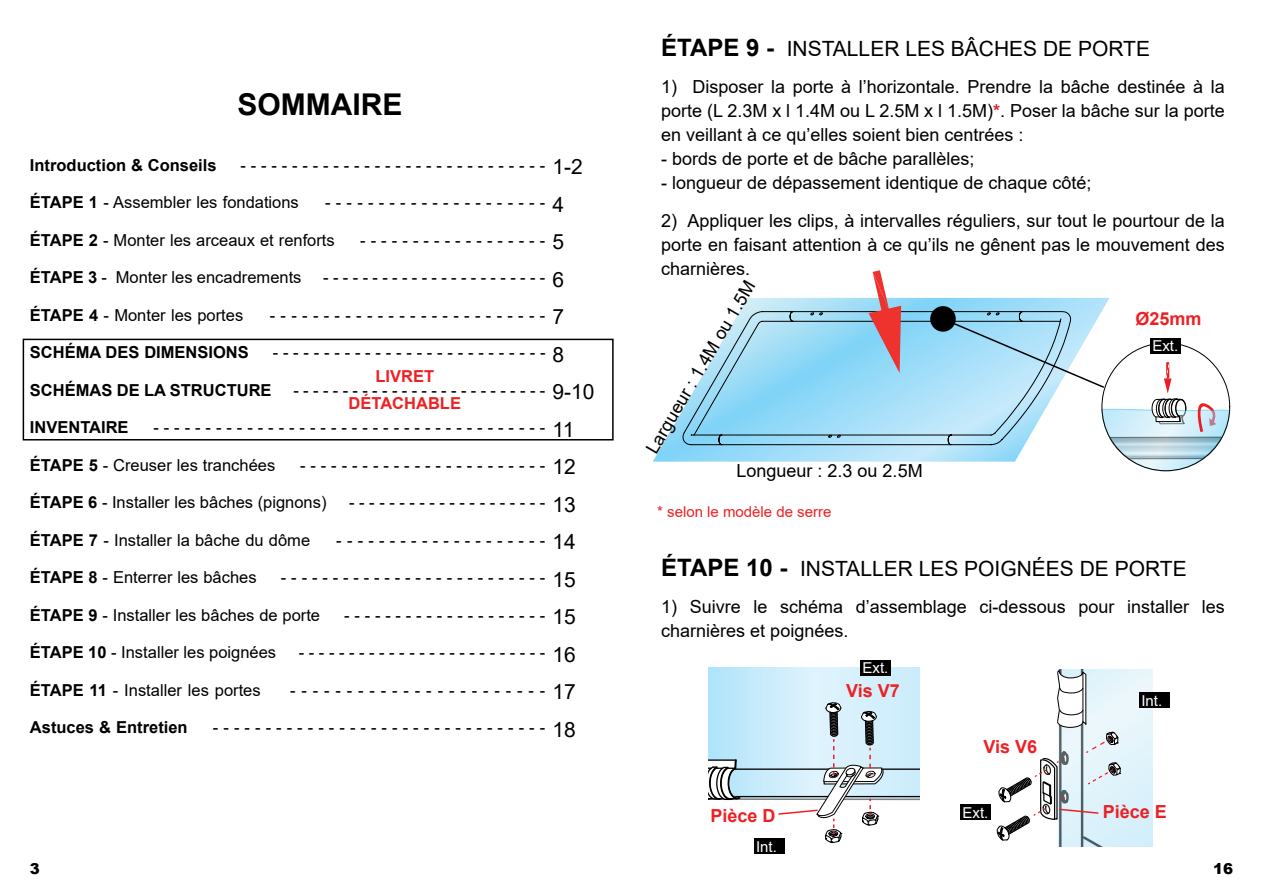
<style>
.page{position:relative;width:1263px;height:893px;background:#fff}
.page>*{position:absolute;margin:0;border:0;box-sizing:border-box;transform-origin:0 0}
.t1{font:700 30px "Arial";color:#000}
.t2{font:21px/37.5px "Arial";color:#000}
.t3{font:18px/24px "Arial";color:#000;text-align:justify}
.t4{font:700 18px "Arial";color:#ed2124}
.t5{font:16.5px "Arial";color:#000}
.t6{font:700 16.5px "Arial";color:#000}
.t7{font:700 16.5px/27px "Arial";color:#ed2124;text-align:center}
.t8{font:15px "Arial";color:#ed2124}
.t9{font:15px "Arial";color:#fff}
.t10{font:900 15px "Arial";color:#000}
.s1{font-weight:700}
.s2{font-weight:700;font-size:24px}
.s3{font-weight:700;color:#d2232a}
</style>
<div class="page">
<div style="left:23px;top:339px;width:591px;height:101px;border:2px solid #000"></div>
<svg style="left:653px;top:298px;width:456px;height:164px"></svg>
<svg style="left:682px;top:310px;width:389px;height:136px;background:#9dd6ef"></svg>
<svg style="left:868px;top:270px;width:33px;height:103px"></svg>
<svg style="left:827px;top:434px;width:14px;height:4px"></svg>
<svg style="left:810px;top:312px;width:14px;height:4px"></svg>
<div style="left:930px;top:306px;width:26px;height:26px;background:#000;border-radius:50%"></div>
<svg style="left:941px;top:312px;width:289px;height:160px"></svg>
<div style="left:1151px;top:338px;width:30px;height:15px;background:#000"></div>
<div style="left:961px;top:805px;width:30px;height:15px;background:#000"></div>
<div style="left:861px;top:660px;width:30px;height:15px;background:#000"></div>
<div style="left:754px;top:839px;width:30px;height:15px;background:#000"></div>
<div style="left:1140px;top:692px;width:30px;height:16px;background:#000"></div>
<svg style="left:976px;top:669px;width:176px;height:177px"></svg>
<svg style="left:708px;top:668px;width:211px;height:175px"></svg>
<h1 class="t1" style="left:237px;top:83px;width:166px">SOMMAIRE</h1>
<p class="t6" style="left:30px;top:153px;width:188px">Introduction &amp; Conseils</p>
<p class="t5" style="left:241px;top:154px;width:306px">- - - - - - - - - - - - - - - - - - - - - - - - - - - - - -</p>
<p class="t5" style="left:30px;top:191px;width:270px"><span class="s1">ÉTAPE 1</span> - Assembler les fondations</p>
<p class="t5" style="left:325px;top:191px;width:222px">- - - - - - - - - - - - - - - - - - - - -</p>
<p class="t5" style="left:30px;top:229px;width:306px"><span class="s1">ÉTAPE 2</span> - Monter les arceaux et renforts</p>
<p class="t5" style="left:360px;top:229px;width:187px">- - - - - - - - - - - - - - - - - -</p>
<p class="t5" style="left:30px;top:266px;width:273px"><span class="s1">ÉTAPE 3</span> - Monter les encadrements</p>
<p class="t5" style="left:323px;top:266px;width:224px">- - - - - - - - - - - - - - - - - - - - - - -</p>
<p class="t5" style="left:30px;top:304px;width:215px"><span class="s1">ÉTAPE 4</span> - Monter les portes</p>
<p class="t5" style="left:270px;top:304px;width:277px">- - - - - - - - - - - - - - - - - - - - - - - - - -</p>
<p class="t6" style="left:30px;top:341px;width:220px">SCHÉMA DES DIMENSIONS</p>
<p class="t5" style="left:273px;top:341px;width:274px">- - - - - - - - - - - - - - - - - - - - - - - - - - -</p>
<p class="t6" style="left:30px;top:378px;width:243px">SCHÉMAS DE LA STRUCTURE</p>
<p class="t5" style="left:293px;top:379px;width:253px">- - - - - - - - - - - - - - - - - - - - - - - - - -</p>
<p class="t6" style="left:30px;top:416px;width:100px">INVENTAIRE</p>
<p class="t5" style="left:153px;top:416px;width:393px">- - - - - - - - - - - - - - - - - - - - - - - - - - - - - - - - - - - - - -</p>
<p class="t5" style="left:30px;top:454px;width:247px"><span class="s1">ÉTAPE 5</span> - Creuser les tranchées</p>
<p class="t5" style="left:300px;top:454px;width:247px">- - - - - - - - - - - - - - - - - - - - - - - -</p>
<p class="t5" style="left:30px;top:491px;width:298px"><span class="s1">ÉTAPE 6</span> - Installer les bâches (pignons)</p>
<p class="t5" style="left:349px;top:491px;width:198px">- - - - - - - - - - - - - - - - - - - -</p>
<p class="t5" style="left:30px;top:529px;width:282px"><span class="s1">ÉTAPE 7</span> - Installer la bâche du dôme</p>
<p class="t5" style="left:336px;top:529px;width:211px">- - - - - - - - - - - - - - - - - - - -</p>
<p class="t5" style="left:30px;top:566px;width:228px"><span class="s1">ÉTAPE 8</span> - Enterrer les bâches</p>
<p class="t5" style="left:281px;top:566px;width:266px">- - - - - - - - - - - - - - - - - - - - - - - - - -</p>
<p class="t5" style="left:30px;top:604px;width:292px"><span class="s1">ÉTAPE 9</span> - Installer les bâches de porte</p>
<p class="t5" style="left:344px;top:604px;width:203px">- - - - - - - - - - - - - - - - - - - -</p>
<p class="t5" style="left:30px;top:641px;width:248px"><span class="s1">ÉTAPE 10</span> - Installer les poignées</p>
<p class="t5" style="left:299px;top:641px;width:248px">- - - - - - - - - - - - - - - - - - - - - - - - -</p>
<p class="t5" style="left:30px;top:679px;width:232px"><span class="s1">ÉTAPE 11</span> - Installer les portes</p>
<p class="t5" style="left:290px;top:679px;width:257px">- - - - - - - - - - - - - - - - - - - - - - -</p>
<p class="t6" style="left:30px;top:716px;width:159px">Astuces &amp; Entretien</p>
<p class="t5" style="left:213px;top:716px;width:334px">- - - - - - - - - - - - - - - - - - - - - - - - - - - - - - - -</p>
<p class="t2" style="left:553px;top:148px;width:44px">1-2<br>4<br>5<br>6<br>7<br>8<br>9-10<br>11<br>12<br>13<br>14<br>15<br>15<br>16<br>17<br>18</p>
<p class="t7" style="left:349px;top:363px;width:114px">LIVRET<br>DÉTACHABLE</p>
<p class="t10" style="left:30px;top:858px;width:12px">3</p>
<p class="t2" style="left:661px;top:29px;width:490px"><span class="s2">ÉTAPE 9 -</span> INSTALLER LES BÂCHES DE PORTE</p>
<p class="t3" style="left:661px;top:75px;width:565px">1) Disposer la porte à l’horizontale. Prendre la bâche destinée à la porte (L 2.3M x l 1.4M ou L 2.5M x l 1.5M)<span class="s3">*</span>. Poser la bâche sur la porte en veillant à ce qu’elles soient bien centrées :</p>
<p class="t3" style="left:661px;top:147px;width:315px">- bords de porte et de bâche parallèles;</p>
<p class="t3" style="left:661px;top:171px;width:432px">- longueur de dépassement identique de chaque côté;</p>
<p class="t3" style="left:661px;top:208px;width:565px">2) Appliquer les clips, à intervalles réguliers, sur tout le pourtour de la porte en faisant attention à ce qu’ils ne gênent pas le mouvement des charnières.</p>
<p class="t3" style="left:640px;top:445px;width:199px;rotate:-59deg">Largueur : 1.4M ou 1.5M</p>
<p class="t3" style="left:736px;top:458px;width:188px">Longueur : 2.3 ou 2.5M</p>
<p class="t8" style="left:657px;top:502px;width:176px">* selon le modèle de serre</p>
<p class="t4" style="left:1135px;top:306px;width:68px">Ø25mm</p>
<p class="t9" style="left:1152px;top:335px;width:27px">Ext.</p>
<p class="t2" style="left:661px;top:550px;width:527px"><span class="s2">ÉTAPE 10 -</span> INSTALLER LES POIGNÉES DE PORTE</p>
<p class="t3" style="left:661px;top:595px;width:565px">1) Suivre le schéma d’assemblage ci-dessous pour installer les charnières et poignées.</p>
<p class="t9" style="left:862px;top:657px;width:27px">Ext.</p>
<p class="t4" style="left:846px;top:678px;width:55px">Vis V7</p>
<p class="t4" style="left:983px;top:734px;width:55px">Vis V6</p>
<p class="t9" style="left:1141px;top:690px;width:22px">Int.</p>
<p class="t4" style="left:710px;top:803px;width:67px">Pièce D</p>
<p class="t4" style="left:1103px;top:799px;width:66px">Pièce E</p>
<p class="t9" style="left:962px;top:802px;width:27px">Ext.</p>
<p class="t9" style="left:756px;top:836px;width:22px">Int.</p>
<p class="t10" style="left:1213px;top:858px;width:22px">16</p>
</div>
